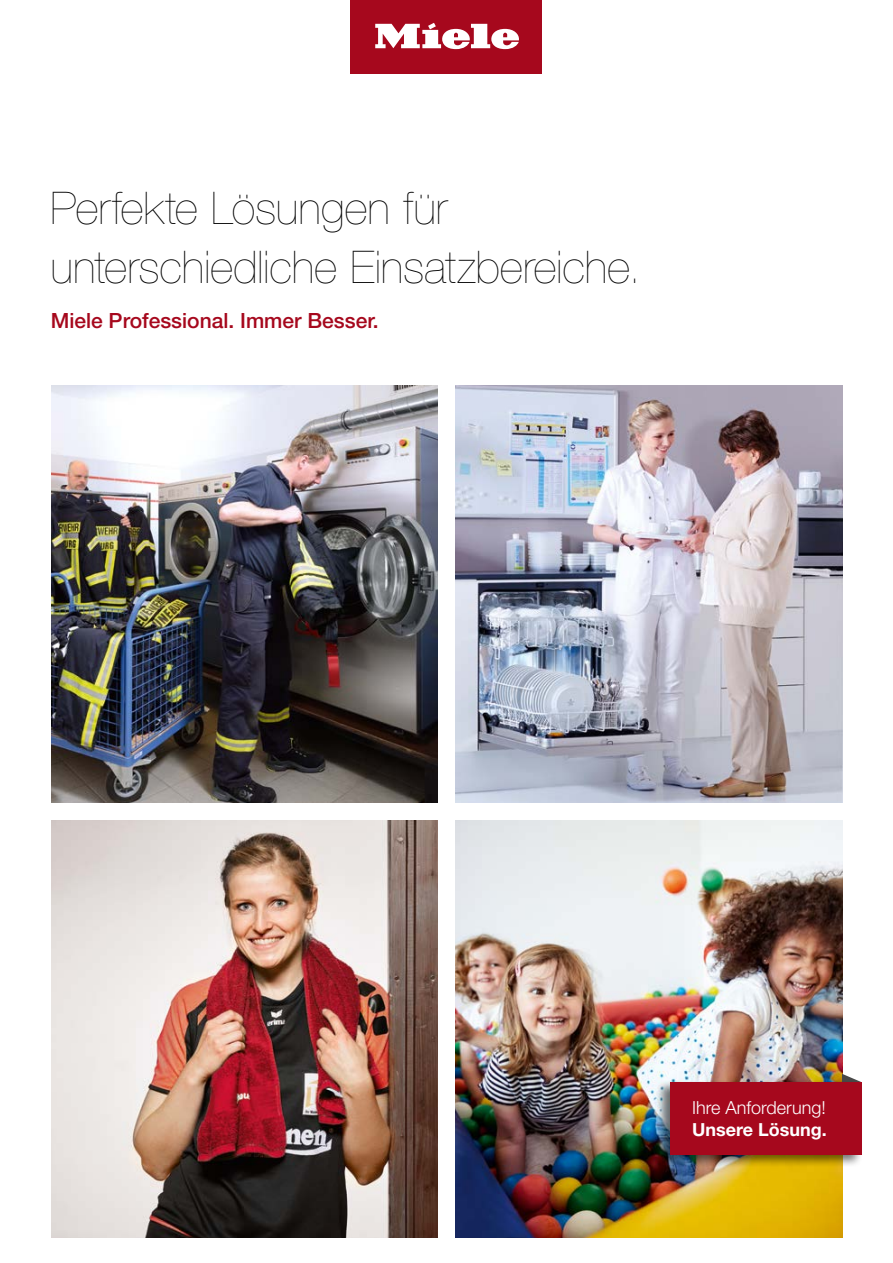
<style>
.page{position:relative;width:893px;height:1263px;background:#fff}
.page>*{position:absolute;margin:0;border:0;box-sizing:border-box;transform-origin:0 0}
.t1{font:200 45.15px/58.1px "Helvetica Neue LT Std";color:#000}
.t2{font:500 21px "Helvetica Neue LT Std";color:#a6081d}
.t3{font:300 18px "Helvetica Neue LT Std";color:#fff}
.t4{font:700 18px "Helvetica Neue LT Std";color:#fff}
</style>
<div class="page">
<div style="left:351px;top:0;width:191px;height:73px;background:#a6081d"></div>
<svg style="left:375px;top:23px;width:144px;height:26px"></svg>
<img style="left:455px;top:385px;width:387px;height:417px">
<img style="left:51px;top:820px;width:386px;height:417px">
<img style="left:51px;top:385px;width:386px;height:417px">
<img style="left:455px;top:820px;width:387px;height:417px">
<svg style="left:842px;top:1074px;width:12px;height:5px"></svg>
<div style="left:656px;top:1079px;width:207px;height:89px;background:#000;opacity:.55"></div>
<div style="left:670px;top:1082px;width:192px;height:72px;background:#a6081d"></div>
<p class="t1" style="left:51px;top:179px;width:592px">Perfekte Lösungen für unterschiedliche Einsatzbereiche.</p>
<p class="t2" style="left:51px;top:308px;width:330px">Miele Professional. Immer Besser.</p>
<p class="t3" style="left:692px;top:1097px;width:135px">Ihre Anforderung!</p>
<p class="t4" style="left:692px;top:1118px;width:136px">Unsere Lösung.</p>
</div>
